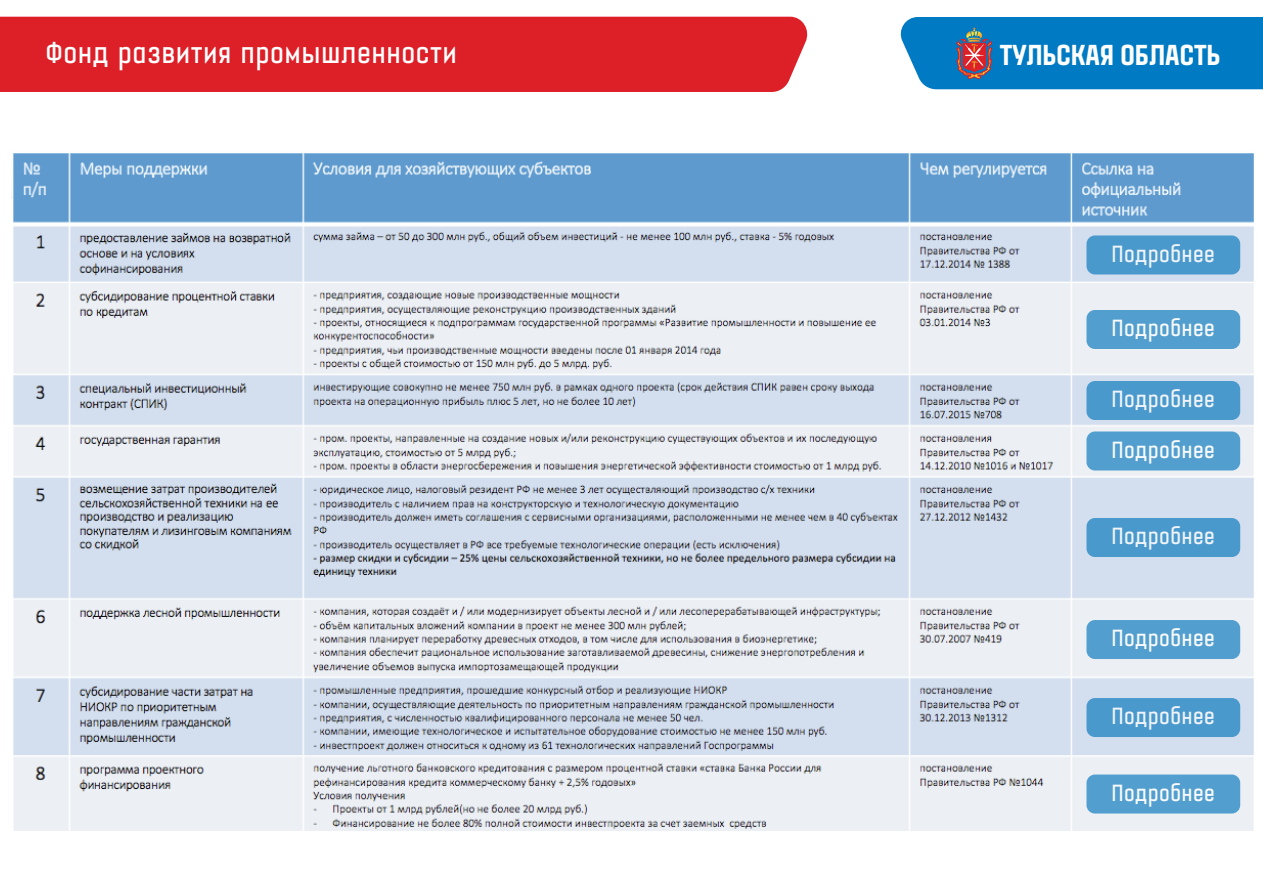
<style>
.page{position:relative;width:1263px;height:893px;background:#fff}
.page>*{position:absolute;margin:0;border:0;box-sizing:border-box;transform-origin:0 0}
.t1{font:700 33px "Gubia";letter-spacing:.015em;color:#fff}
.t2{font:900 31.5px "Gubia";color:#fff}
.t3{font:700 25.5px/50.6px "Gubia";letter-spacing:.015em;color:#fff}
</style>
<div class="page">
<svg style="left:901px;top:17px;width:362px;height:72px;background:#0f7bbe"></svg>
<img style="left:13px;top:153px;width:1241px;height:678px">
<div style="left:0;top:17px;width:808px;height:75px;background:#dd2028"></div>
<div style="left:1086px;top:235px;width:154px;height:39px;background:#4a99cd;border-radius:8px"></div>
<div style="left:1086px;top:310px;width:154px;height:39px;background:#529fcf;border-radius:8px"></div>
<div style="left:1086px;top:381px;width:154px;height:39px;background:#4a99cd;border-radius:8px"></div>
<div style="left:1086px;top:431px;width:154px;height:39px;background:#529fcf;border-radius:8px"></div>
<div style="left:1086px;top:518px;width:154px;height:39px;background:#4a99cd;border-radius:8px"></div>
<div style="left:1086px;top:620px;width:154px;height:39px;background:#529fcf;border-radius:8px"></div>
<div style="left:1086px;top:698px;width:154px;height:39px;background:#4a99cd;border-radius:8px"></div>
<div style="left:1086px;top:774px;width:154px;height:39px;background:#529fcf;border-radius:8px"></div>
<p class="t1" style="left:46px;top:31px;width:413px">Фонд развития промышленности</p>
<p class="t2" style="left:1000px;top:33px;width:222px">ТУЛЬСКАЯ ОБЛАСТЬ</p>
<p class="t3" style="left:1111px;top:228px;width:105px">Подробнее</p>
<p class="t3" style="left:1111px;top:302px;width:105px">Подробнее</p>
<p class="t3" style="left:1111px;top:373px;width:105px">Подробнее<br>Подробнее</p>
<p class="t3" style="left:1111px;top:510px;width:105px">Подробнее</p>
<p class="t3" style="left:1111px;top:612px;width:105px">Подробнее</p>
<p class="t3" style="left:1111px;top:690px;width:105px">Подробнее</p>
<p class="t3" style="left:1111px;top:767px;width:105px">Подробнее</p>
</div>
